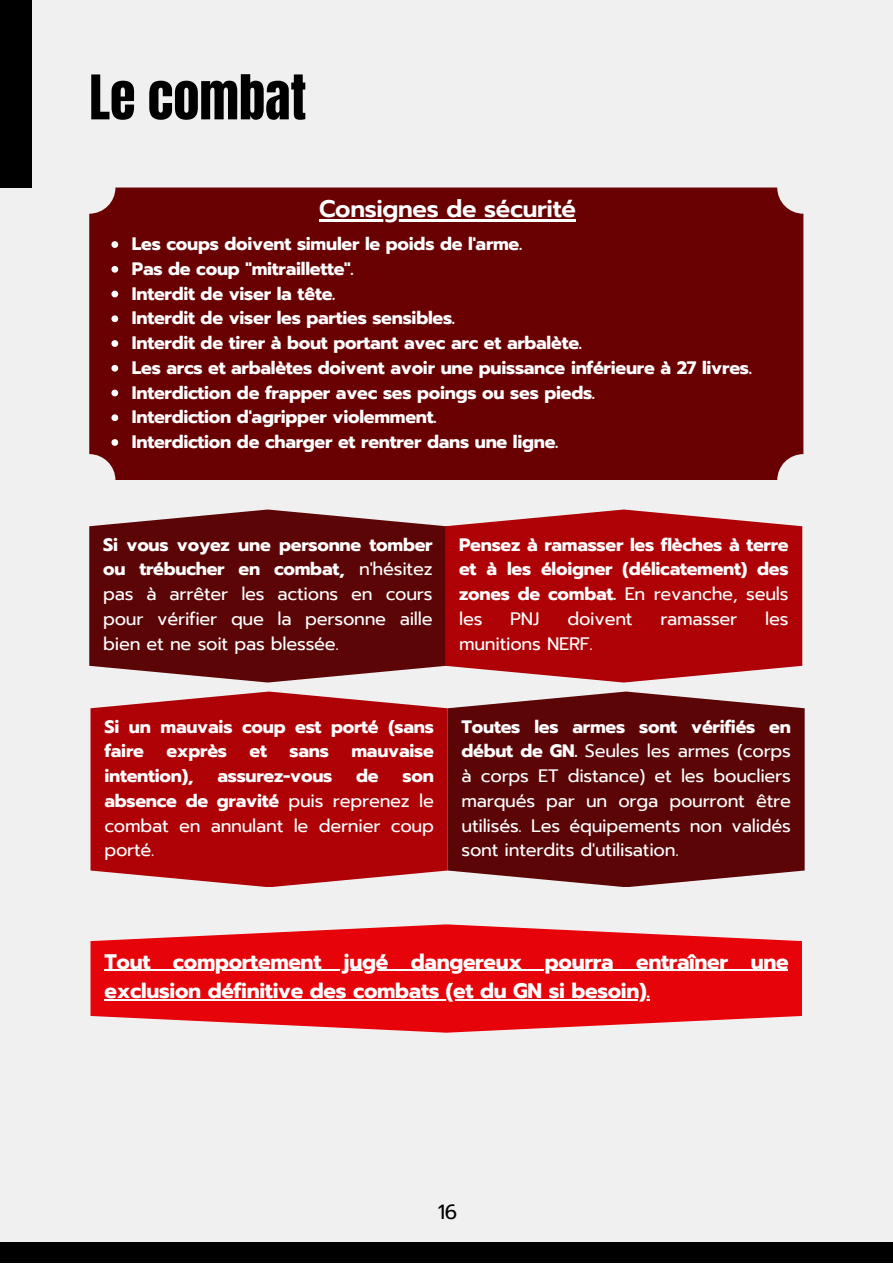
<style>
.page{position:relative;width:893px;height:1264px;background:#fff}
.page>*{position:absolute;margin:0;border:0;box-sizing:border-box;transform-origin:0 0}
.t1{font:52.2px "Anton";color:#000}
.t2{font:600 24px "Prompt";letter-spacing:-.015em;color:#fff}
.t3{font:700 21px/29.2px "Prompt";letter-spacing:-.015em;color:#fff}
.t4{font:20.4px "Prompt";color:#000}
.t5{font:700 18px/24.8px "Prompt";letter-spacing:-.015em;color:#fff;text-align:justify}
.t6{font:18px/24.8px "Prompt";letter-spacing:-.015em;color:#fff;text-align:justify}
.s1{font-weight:700}
.s2{font-weight:400}
</style>
<div class="page">
<div style="left:0;top:0;width:892px;height:1262px;background:#f1f0f0"></div>
<div style="left:0;top:1242px;width:892px;height:20px;background:#000"></div>
<div style="left:0;top:0;width:31px;height:187px;background:#000"></div>
<div style="left:89px;top:187px;width:714px;height:293px;background:#690103;border-radius:26px"></div>
<svg style="left:89px;top:509px;width:356px;height:173px;background:#691b1d"></svg>
<hr style="left:319px;top:219px;width:256px;height:2px;background:#fff">
<svg style="left:111px;top:241px;width:7px;height:7px"></svg>
<svg style="left:111px;top:266px;width:7px;height:7px"></svg>
<svg style="left:111px;top:291px;width:7px;height:6px"></svg>
<svg style="left:111px;top:315px;width:7px;height:7px"></svg>
<svg style="left:111px;top:340px;width:7px;height:7px"></svg>
<svg style="left:111px;top:365px;width:7px;height:6px"></svg>
<svg style="left:111px;top:389px;width:7px;height:7px"></svg>
<svg style="left:111px;top:414px;width:7px;height:7px"></svg>
<svg style="left:111px;top:439px;width:7px;height:7px"></svg>
<svg style="left:445px;top:509px;width:357px;height:173px;background:#b5181c"></svg>
<svg style="left:90px;top:691px;width:357px;height:196px;background:#b61b1f"></svg>
<svg style="left:447px;top:691px;width:357px;height:196px;background:#6a1b1d"></svg>
<svg style="left:90px;top:924px;width:712px;height:108px;fill:#e60309"></svg>
<hr style="left:104px;top:969px;width:684px;height:1px;background:#fff">
<hr style="left:104px;top:999px;width:545px;height:1px;background:#fff">
<p class="t1" style="left:89px;top:60px;width:218px">Le combat</p>
<p class="t2" style="left:319px;top:191px;width:258px">Consignes de sécurité</p>
<p class="t5" style="left:132px;top:232px;width:392px">Les coups doivent simuler le poids de l'arme.</p>
<p class="t5" style="left:132px;top:256px;width:223px">Pas de coup "mitraillette".</p>
<p class="t5" style="left:132px;top:281px;width:205px">Interdit de viser la tête.</p>
<p class="t5" style="left:132px;top:306px;width:325px">Interdit de viser les parties sensibles.</p>
<p class="t5" style="left:132px;top:331px;width:451px">Interdit de tirer à bout portant avec arc et arbalète.</p>
<p class="t5" style="left:132px;top:355px;width:621px">Les arcs et arbalètes doivent avoir une puissance inférieure à 27 livres.</p>
<p class="t5" style="left:132px;top:380px;width:464px">Interdiction de frapper avec ses poings ou ses pieds.</p>
<p class="t5" style="left:132px;top:405px;width:306px">Interdiction d'agripper violemment.</p>
<p class="t5" style="left:132px;top:429px;width:428px">Interdiction de charger et rentrer dans une ligne.</p>
<p class="t6" style="left:103px;top:532px;width:331px"><span class="s1">Si vous voyez une personne tomber ou trébucher en combat,</span> n'hésitez pas à arrêter les actions en cours pour vérifier que la personne aille bien et ne soit pas blessée.</p>
<p class="t5" style="left:459px;top:532px;width:331px">Pensez à ramasser les flèches à terre et à les éloigner (délicatement) des zones de combat. <span class="s2">En revanche, seuls les</span></p>
<p class="t6" style="left:510px;top:606px;width:31px">PNJ</p>
<p class="t6" style="left:567px;top:606px;width:67px">doivent</p>
<p class="t6" style="left:660px;top:606px;width:79px">ramasser</p>
<p class="t6" style="left:765px;top:606px;width:25px">les</p>
<p class="t6" style="left:459px;top:631px;width:135px">munitions NERF.</p>
<p class="t5" style="left:104px;top:714px;width:331px">Si un mauvais coup est porté (sans faire</p>
<p class="t5" style="left:166px;top:739px;width:62px">exprès</p>
<p class="t5" style="left:249px;top:739px;width:19px">et</p>
<p class="t5" style="left:289px;top:739px;width:41px">sans</p>
<p class="t5" style="left:351px;top:739px;width:84px">mauvaise</p>
<p class="t5" style="left:104px;top:763px;width:91px">intention),</p>
<p class="t5" style="left:217px;top:763px;width:116px">assurez-vous</p>
<p class="t5" style="left:356px;top:763px;width:24px">de</p>
<p class="t6" style="left:104px;top:763px;width:331px;text-indent:298px"><span class="s1">son absence de gravité</span> puis reprenez le combat en annulant le dernier coup porté.</p>
<p class="t6" style="left:461px;top:714px;width:331px"><span class="s1">Toutes les armes sont vérifiés en début de GN.</span> Seules les armes (corps à corps ET distance) et les boucliers marqués par un orga pourront être utilisés. Les équipements non validés sont interdits d'utilisation.</p>
<p class="t3" style="left:104px;top:947px;width:685px">Tout comportement jugé dangereux pourra entraîner une exclusion définitive des combats (et du GN si besoin).</p>
<p class="t4" style="left:438px;top:1197px;width:21px">16</p>
</div>
